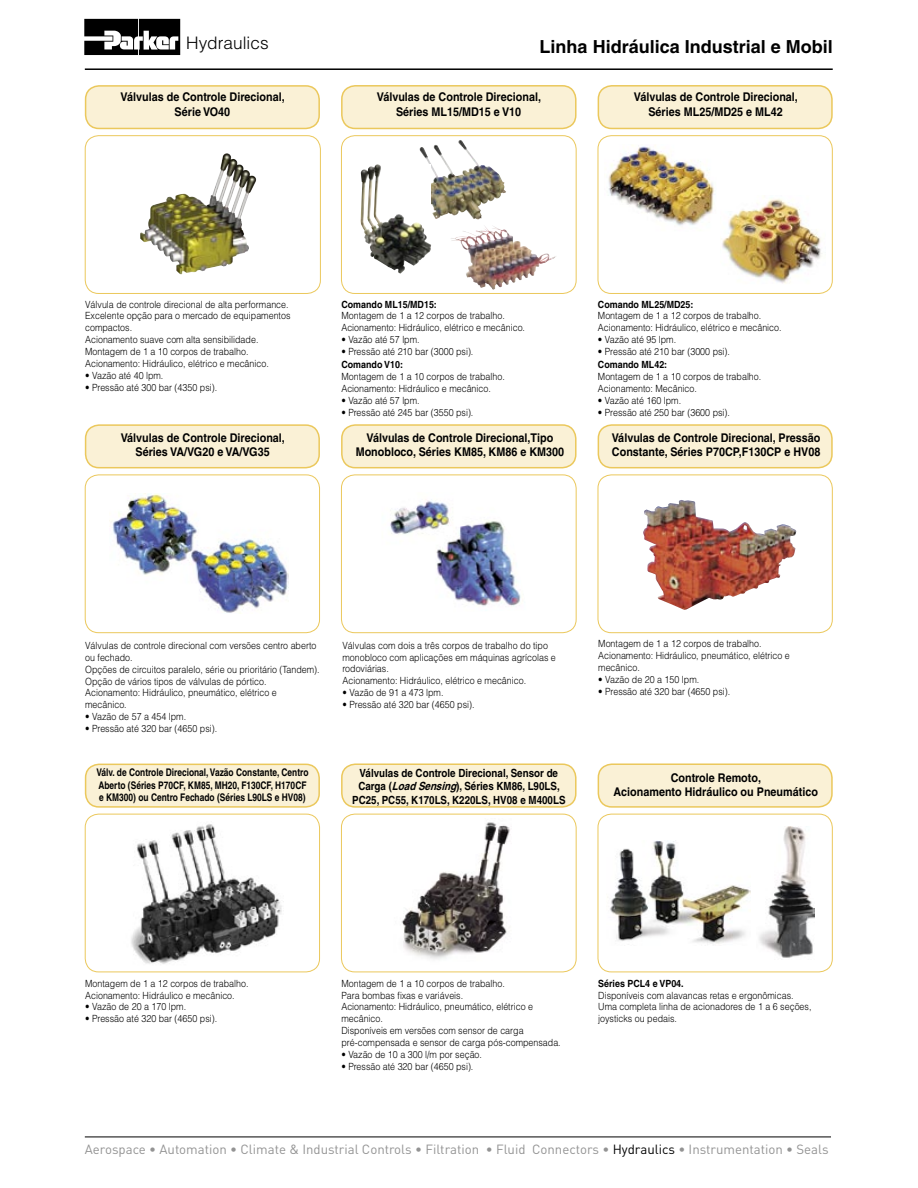
<style>
.page{position:relative;width:918px;height:1188px;background:#fff}
.page>*{position:absolute;margin:0;border:0;box-sizing:border-box;transform-origin:0 0}
.t1{font:700 18px "Helvetica";color:#000}
.t2{font:300 17.25px "Helvetica";color:#000}
.t3{font:13.2px "DIN";color:#939393}
.t4{font:700 12px/14.4px "Helvetica";color:#000;text-align:center;scale:.9 1}
.t5{font:700 11.25px/13.5px "Helvetica";color:#000;text-align:center;scale:.87 1}
.t6{font:700 10.5px/12.6px "Helvetica";color:#000;scale:.8 1}
.t7{font:300 9.9px/11.9px "Helvetica";color:#000;scale:.9 1}
.t8{font:700 9.9px "Helvetica";color:#000;scale:.9 1}
.s1{font-style:italic}
.s2{color:#000}
</style>
<div class="page">
<svg style="left:84px;top:85px;width:236px;height:43px;background:#f9efd0"></svg>
<svg style="left:341px;top:85px;width:236px;height:43px;background:#f9eed0"></svg>
<svg style="left:597px;top:85px;width:236px;height:43px;background:#f9efd0"></svg>
<svg style="left:341px;top:135px;width:236px;height:158px"></svg>
<svg style="left:597px;top:135px;width:236px;height:158px"></svg>
<svg style="left:84px;top:135px;width:237px;height:158px"></svg>
<hr style="left:85px;top:1137px;width:746px;height:1px;background:#000">
<hr style="left:85px;top:68px;width:748px;height:2px;background:#000">
<svg style="left:84px;top:424px;width:236px;height:44px;background:#f9eecf"></svg>
<svg style="left:341px;top:424px;width:236px;height:44px;background:#f9eece"></svg>
<svg style="left:597px;top:424px;width:236px;height:44px;background:#f9eece"></svg>
<svg style="left:341px;top:474px;width:236px;height:159px"></svg>
<svg style="left:597px;top:474px;width:236px;height:159px"></svg>
<svg style="left:84px;top:474px;width:236px;height:159px"></svg>
<svg style="left:84px;top:763px;width:236px;height:44px;background:#f9eecf"></svg>
<svg style="left:341px;top:763px;width:236px;height:44px;background:#f9eecf"></svg>
<svg style="left:597px;top:763px;width:236px;height:44px;background:#f9eecf"></svg>
<svg style="left:341px;top:813px;width:236px;height:159px"></svg>
<svg style="left:597px;top:813px;width:236px;height:159px"></svg>
<svg style="left:84px;top:813px;width:236px;height:159px"></svg>
<svg style="left:84px;top:19px;width:96px;height:36px"></svg>
<img style="left:386px;top:819px;width:144px;height:145px">
<img style="left:109px;top:494px;width:180px;height:119px">
<div style="left:631px;top:492px;width:170px;height:132px;background:#fff"></div>
<img style="left:643px;top:500px;width:154px;height:110px">
<img style="left:424px;top:158px;width:82px;height:61px">
<img style="left:721px;top:195px;width:105px;height:90px">
<img style="left:604px;top:144px;width:112px;height:87px">
<svg style="left:450px;top:225px;width:107px;height:65px"></svg>
<img style="left:466px;top:255px;width:88px;height:35px">
<img style="left:360px;top:164px;width:71px;height:109px">
<img style="left:140px;top:194px;width:108px;height:80px">
<img style="left:382px;top:491px;width:145px;height:123px">
<img style="left:115px;top:821px;width:169px;height:150px">
<img style="left:757px;top:827px;width:57px;height:133px">
<img style="left:607px;top:840px;width:143px;height:106px">
<h2 class="t2" style="left:186px;top:33px;width:84px">Hydraulics</h2>
<p class="t4" style="left:121px;top:90px;width:184px">Válvulas de Controle Direcional,<br>Série VO40</p>
<h1 class="t1" style="left:540px;top:36px;width:295px">Linha Hidráulica Industrial e Mobil</h1>
<p class="t4" style="left:377px;top:90px;width:184px">Válvulas de Controle Direcional,<br>Séries ML15/MD15 e V10</p>
<p class="t4" style="left:634px;top:90px;width:184px">Válvulas de Controle Direcional,<br>Séries ML25/MD25 e ML42</p>
<p class="t7" style="left:85px;top:298px;width:230px">Válvula de controle direcional de alta performance.<br>Excelente opção para o mercado de equipamentos compactos.<br>Acionamento suave com alta sensibilidade.<br>Montagem de 1 a 10 corpos de trabalho.<br>Acionamento: Hidráulico, elétrico e mecânico.</p>
<p class="t7" style="left:85px;top:369px;width:88px">• Vazão até 40 lpm.</p>
<p class="t7" style="left:85px;top:381px;width:148px">• Pressão até 300 bar (4350 psi).</p>
<p class="t4" style="left:121px;top:430px;width:184px">Válvulas de Controle Direcional,<br>Séries VA/VG20 e VA/VG35</p>
<p class="t8" style="left:341px;top:298px;width:108px">Comando ML15/MD15:</p>
<p class="t7" style="left:341px;top:310px;width:206px">Montagem de 1 a 12 corpos de trabalho.<br>Acionamento: Hidráulico, elétrico e mecânico.</p>
<p class="t7" style="left:341px;top:333px;width:88px">• Vazão até 57 lpm.</p>
<p class="t7" style="left:341px;top:345px;width:148px">• Pressão até 210 bar (3000 psi).</p>
<p class="t8" style="left:341px;top:359px;width:70px">Comando V10:</p>
<p class="t7" style="left:341px;top:371px;width:183px">Montagem de 1 a 10 corpos de trabalho.<br>Acionamento: Hidráulico e mecânico.</p>
<p class="t7" style="left:341px;top:394px;width:88px">• Vazão até 57 lpm.</p>
<p class="t7" style="left:341px;top:406px;width:148px">• Pressão até 245 bar (3550 psi).</p>
<p class="t4" style="left:356px;top:430px;width:233px">Válvulas de Controle Direcional,Tipo<br>Monobloco, Séries KM85, KM86 e KM300</p>
<p class="t8" style="left:598px;top:298px;width:108px">Comando ML25/MD25:</p>
<p class="t7" style="left:598px;top:310px;width:206px">Montagem de 1 a 12 corpos de trabalho.<br>Acionamento: Hidráulico, elétrico e mecânico.</p>
<p class="t7" style="left:598px;top:333px;width:88px">• Vazão até 95 lpm.</p>
<p class="t7" style="left:598px;top:345px;width:148px">• Pressão até 210 bar (3000 psi).</p>
<p class="t8" style="left:598px;top:359px;width:79px">Comando ML42:</p>
<p class="t7" style="left:598px;top:371px;width:183px">Montagem de 1 a 10 corpos de trabalho.<br>Acionamento: Mecânico.</p>
<p class="t7" style="left:598px;top:394px;width:94px">• Vazão até 160 lpm.</p>
<p class="t7" style="left:598px;top:406px;width:148px">• Pressão até 250 bar (3600 psi).</p>
<p class="t4" style="left:612px;top:430px;width:233px;text-align:left">Válvulas de Controle Direcional, Pressão<br>Constante, Séries P70CP,F130CP e HV08</p>
<p class="t7" style="left:85px;top:639px;width:262px">Válvulas de controle direcional com versões centro aberto ou fechado.<br>Opções de circuitos paralelo, série ou prioritário (Tandem).<br>Opção de vários tipos de válvulas de pórtico.<br>Acionamento: Hidráulico, pneumático, elétrico e mecânico.</p>
<p class="t7" style="left:85px;top:710px;width:114px">• Vazão de 57 a 454 lpm.</p>
<p class="t7" style="left:85px;top:722px;width:148px">• Pressão até 320 bar (4650 psi).</p>
<p class="t6" style="left:96px;top:766px;width:267px">Válv. de Controle Direcional, Vazão Constante, Centro<br>Aberto (Séries P70CF, KM85, MH20, F130CF, H170CF e KM300) ou Centro Fechado (Séries L90LS e HV08)</p>
<p class="t7" style="left:343px;top:639px;width:239px">Válvulas com dois a três corpos de trabalho do tipo monobloco com aplicações em máquinas agrícolas e rodoviárias.<br>Acionamento: Hidráulico, elétrico e mecânico.</p>
<p class="t7" style="left:343px;top:686px;width:114px">• Vazão de 91 a 473 lpm.</p>
<p class="t7" style="left:343px;top:698px;width:148px">• Pressão até 320 bar (4650 psi).</p>
<p class="t5" style="left:352px;top:766px;width:247px">Válvulas de Controle Direcional, Sensor de<br>Carga (<span class="s1">LoadSensing</span>), Séries KM86, L90LS,<br>PC25, PC55, K170LS, K220LS, HV08 e M400LS</p>
<p class="t7" style="left:598px;top:638px;width:214px">Montagem de 1 a 12 corpos de trabalho.<br>Acionamento: Hidráulico, pneumático, elétrico e mecânico.</p>
<p class="t7" style="left:598px;top:673px;width:114px">• Vazão de 20 a 150 lpm.</p>
<p class="t7" style="left:598px;top:685px;width:148px">• Pressão até 320 bar (4650 psi).</p>
<p class="t4" style="left:613px;top:770px;width:229px">Controle Remoto,<br>Acionamento Hidráulico ou Pneumático</p>
<p class="t7" style="left:85px;top:977px;width:183px">Montagem de 1 a 12 corpos de trabalho.<br>Acionamento: Hidráulico e mecânico.</p>
<p class="t7" style="left:85px;top:1001px;width:114px">• Vazão de 20 a 170 lpm.</p>
<p class="t7" style="left:85px;top:1013px;width:148px">• Pressão até 320 bar (4650 psi).</p>
<p class="t7" style="left:341px;top:977px;width:245px">Montagem de 1 a 10 corpos de trabalho.<br>Para bombas fixas e variáveis.<br>Acionamento: Hidráulico, pneumático, elétrico e mecânico.<br>Disponíveis em versões com sensor de carga pré-compensada e sensor de carga pós-compensada.</p>
<p class="t7" style="left:341px;top:1048px;width:158px">• Vazão de 10 a 300 l/m por seção.</p>
<p class="t7" style="left:341px;top:1060px;width:148px">• Pressão até 320 bar (4650 psi).</p>
<p class="t8" style="left:598px;top:977px;width:96px">Séries PCL4 e VP04.</p>
<p class="t7" style="left:598px;top:989px;width:238px">Disponíveis com alavancas retas e ergonômicas.<br>Uma completa linha de acionadores de 1 a 6 seções, joysticks ou pedais.</p>
<h3 class="t3" style="left:85px;top:1141px;width:745px">Aerospace • Automation • Climate &amp; Industrial Controls • Filtration • Fluid Connectors • <span class="s2">Hydraulics</span> • Instrumentation • Seals</h3>
</div>
